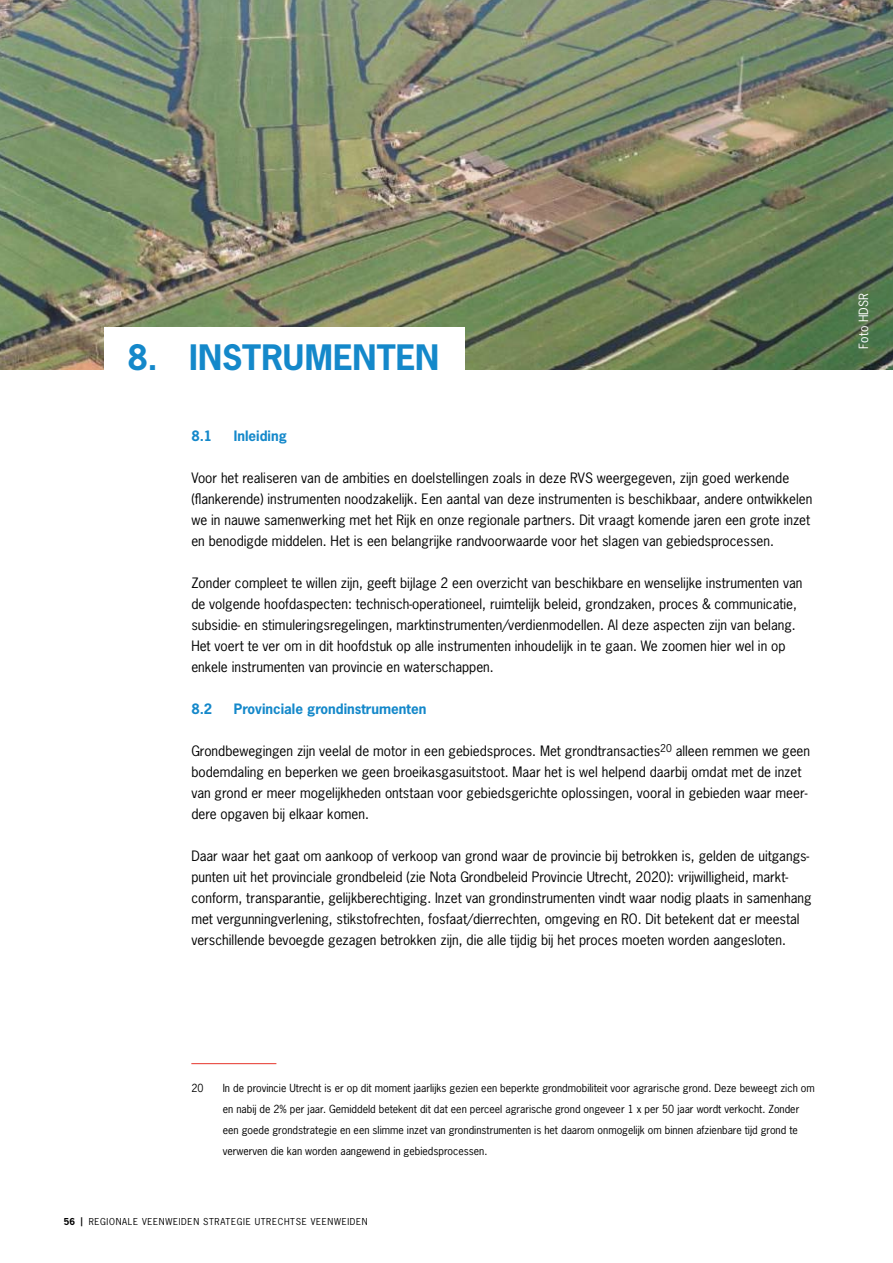
<style>
.page{position:relative;width:893px;height:1263px;background:#fff}
.page>*{position:absolute;margin:0;border:0;box-sizing:border-box;transform-origin:0 0}
.t1{font:700 33px "News Gothic Std";letter-spacing:.005em;color:#1488ca}
.t2{font:13.5px/21px "News Gothic Std";color:#000}
.t3{font:700 13.5px "News Gothic Std";color:#1488ca}
.t4{font:12px "News Gothic Std";letter-spacing:.01em;color:#fff}
.t5{font:10.5px/21px "News Gothic Std";color:#000}
.t6{font:9px "News Gothic Std";letter-spacing:.075em;color:#000}
.s1{font-weight:700}
</style>
<div class="page">
<img style="left:0;top:0;width:893px;height:370px">
<div style="left:104px;top:327px;width:361px;height:55px;background:#fff"></div>
<hr style="left:191px;top:1063px;width:85px;height:1px;background:#e63329">
<h1 class="t1" style="left:128px;top:336px;width:313px">8. INSTRUMENTEN</h1>
<p class="t3" style="left:191px;top:427px;width:22px">8.1</p>
<p class="t3" style="left:234px;top:427px;width:54px">Inleiding</p>
<p class="t2" style="left:191px;top:467px;width:623px">Voor het realiseren van de ambities en doelstellingen zoals in deze RVS weergegeven, zijn goed werkende (flankerende) instrumenten noodzakelijk. Een aantal van deze instrumenten is beschikbaar, andere ontwikkelen we in nauwe samenwerking met het Rijk en onze regionale partners. Dit vraagt komende jaren een grote inzet en benodigde middelen. Het is een belangrijke randvoorwaarde voor het slagen van gebiedsprocessen.</p>
<p class="t2" style="left:191px;top:572px;width:612px">Zonder compleet te willen zijn, geeft bijlage 2 een overzicht van beschikbare en wenselijke instrumenten van de volgende hoofdaspecten: technisch-operationeel, ruimtelijk beleid, grondzaken, proces &amp; communicatie, subsidie- en stimuleringsregelingen, marktinstrumenten/verdienmodellen. Al deze aspecten zijn van belang.<br>Het voert te ver om in dit hoofdstuk op alle instrumenten inhoudelijk in te gaan. We zoomen hier wel in op enkele instrumenten van provincie en waterschappen.</p>
<p class="t3" style="left:191px;top:700px;width:22px">8.2</p>
<p class="t3" style="left:234px;top:700px;width:194px">Provinciale grondinstrumenten</p>
<p class="t2" style="left:191px;top:740px;width:620px">Grondbewegingen zijn veelal de motor in een gebiedsproces. Met grondtransacties<sup>20</sup> alleen remmen we geen bodemdaling en beperken we geen broeikasgasuitstoot. Maar het is wel helpend daarbij omdat met de inzet van grond er meer mogelijkheden ontstaan voor gebiedsgerichte oplossingen, vooral in gebieden waar meer&shy;dere opgaven bij elkaar komen.</p>
<p class="t2" style="left:191px;top:845px;width:622px">Daar waar het gaat om aankoop of verkoop van grond waar de provincie bij betrokken is, gelden de uitgangs&shy;punten uit het provinciale grondbeleid (zie Nota Grondbeleid Provincie Utrecht, 2020): vrijwilligheid, markt&shy;conform, transparantie, gelijkberechtiging. Inzet van grondinstrumenten vindt waar nodig plaats in samenhang met vergunningverlening, stikstofrechten, fosfaat/dierrechten, omgeving en RO. Dit betekent dat er meestal verschillende bevoegde gezagen betrokken zijn, die alle tijdig bij het proces moeten worden aangesloten.</p>
<p class="t4" style="left:856px;top:349px;width:57px;rotate:-90deg">Foto HDSR</p>
<p class="t5" style="left:191px;top:1077px;width:14px">20</p>
<p class="t5" style="left:223px;top:1077px;width:593px">In de provincie Utrecht is er op dit moment jaarlijks gezien een beperkte grondmobiliteit voor agrarische grond. Deze beweegt zich om en nabij de 2% per jaar. Gemiddeld betekent dit dat een perceel agrarische grond ongeveer 1 x per 50 jaar wordt verkocht. Zonder een goede grondstrategie en een slimme inzet van grondinstrumenten is het daarom onmogelijk om binnen afzienbare tijd grond te verwerven die kan worden aangewend in gebiedsprocessen.</p>
<p class="t6" style="left:64px;top:1215px;width:305px"><span class="s1">56 |</span> REGIONALE VEENWEIDEN STRATEGIE UTRECHTSE VEENWEIDEN</p>
</div>
